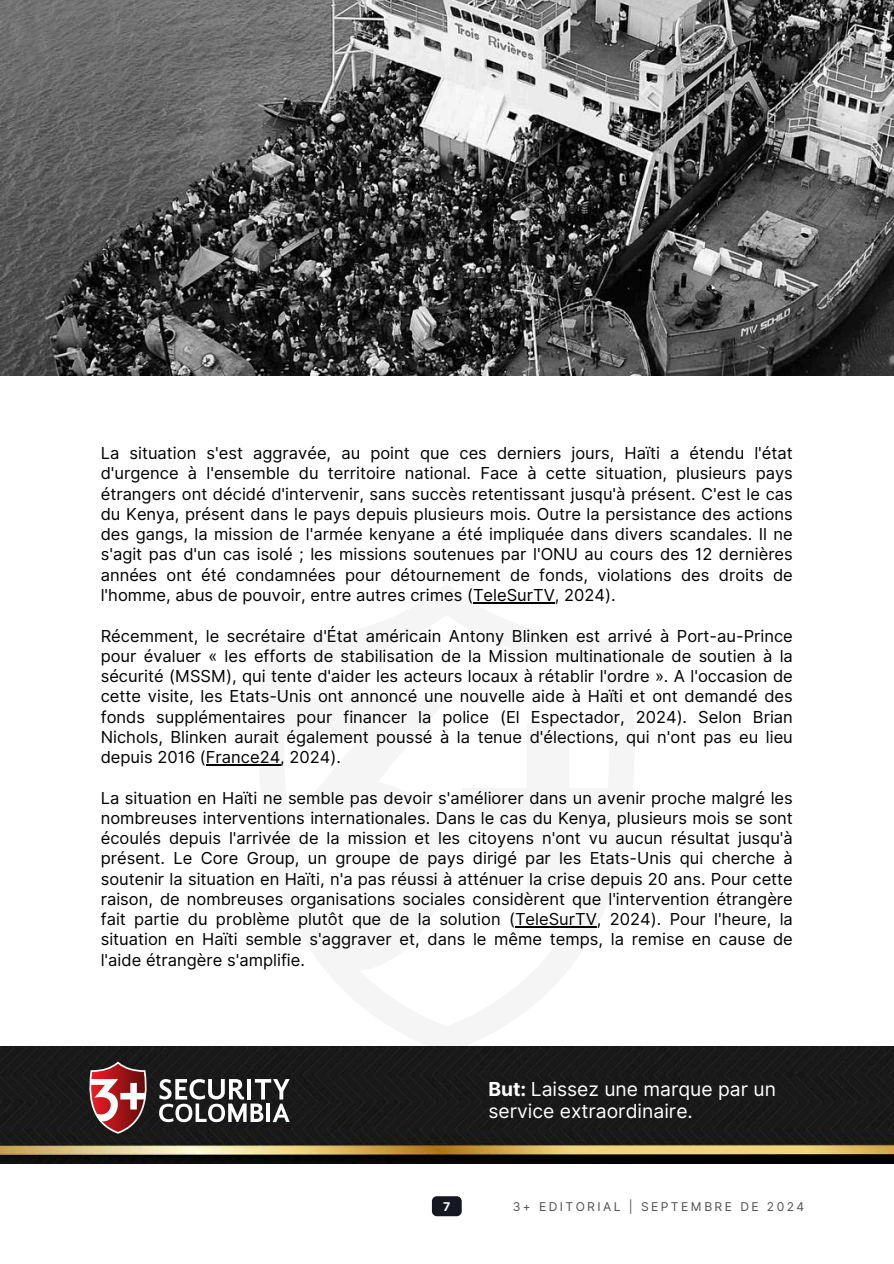
<style>
.page{position:relative;width:894px;height:1264px;background:#fff}
.page>*{position:absolute;margin:0;border:0;box-sizing:border-box;transform-origin:0 0}
.t1{font:19.35px/22.5px "Inter";color:#fff}
.t2{font:16.5px/20.2px "Inter";color:#000;text-align:justify}
.t3{font:12.15px "Inter";letter-spacing:.2em;color:#515151}
.t4{font:700 12.15px "Inter";color:#fff}
.s1{font-weight:700}
</style>
<div class="page">
<svg style="left:473px;top:602px;width:20px;height:1px"></svg>
<hr style="left:493px;top:602px;width:61px;height:1px;background:#000">
<hr style="left:206px;top:764px;width:74px;height:1px;background:#000">
<hr style="left:515px;top:926px;width:81px;height:1px;background:#000">
<img style="left:0;top:0;width:893px;height:376px">
<img style="left:0;top:1046px;width:893px;height:117px">
<svg style="left:159px;top:1079px;width:130px;height:43px"></svg>
<svg style="left:89px;top:1061px;width:59px;height:72px"></svg>
<div style="left:432px;top:1196px;width:29px;height:20px;background:#151722;border-radius:5px"></div>
<p class="t2" style="left:101px;top:443px;width:693px">La situation s'est aggravée, au point que ces derniers jours, Haïti a étendu l'état d'urgence à l'ensemble du territoire national. Face à cette situation, plusieurs pays étrangers ont décidé d'intervenir, sans succès retentissant jusqu'à présent. C'est le cas du Kenya, présent dans le pays depuis plusieurs mois. Outre la persistance des actions des gangs, la mission de l'armée kenyane a été impliquée dans divers scandales. Il ne s'agit pas d'un cas isolé ; les missions soutenues par l'ONU au cours des 12 dernières années ont été condamnées pour détournement de fonds, violations des droits de l'homme, abus de pouvoir, entre autres crimes (TeleSurTV, 2024).</p>
<p class="t2" style="left:101px;top:625px;width:693px">Récemment, le secrétaire d'État américain Antony Blinken est arrivé à Port-au-Prince pour évaluer « les efforts de stabilisation de la Mission multinationale de soutien à la sécurité (MSSM), qui tente d'aider les acteurs locaux à rétablir l'ordre ». A l'occasion de cette visite, les Etats-Unis ont annoncé une nouvelle aide à Haïti et ont demandé des fonds supplémentaires pour financer la police (El Espectador, 2024). Selon Brian Nichols, Blinken aurait également poussé à la tenue d'élections, qui n'ont pas eu lieu depuis 2016 (France24, 2024).</p>
<p class="t2" style="left:101px;top:787px;width:693px">La situation en Haïti ne semble pas devoir s'améliorer dans un avenir proche malgré les nombreuses interventions internationales. Dans le cas du Kenya, plusieurs mois se sont écoulés depuis l'arrivée de la mission et les citoyens n'ont vu aucun résultat jusqu'à présent. Le Core Group, un groupe de pays dirigé par les Etats-Unis qui cherche à soutenir la situation en Haïti, n'a pas réussi à atténuer la crise depuis 20 ans. Pour cette raison, de nombreuses organisations sociales considèrent que l'intervention étrangère fait partie du problème plutôt que de la solution (TeleSurTV, 2024). Pour l'heure, la situation en Haïti semble s'aggraver et, dans le même temps, la remise en cause de l'aide étrangère s'amplifie.</p>
<p class="t4" style="left:443px;top:1199px;width:9px">7</p>
<p class="t1" style="left:488px;top:1077px;width:289px"><span class="s1">But:</span> Laissez une marque par un service extraordinaire.</p>
<p class="t3" style="left:512px;top:1199px;width:293px">3+ EDITORIAL | SEPTEMBRE DE 2024</p>
</div>
